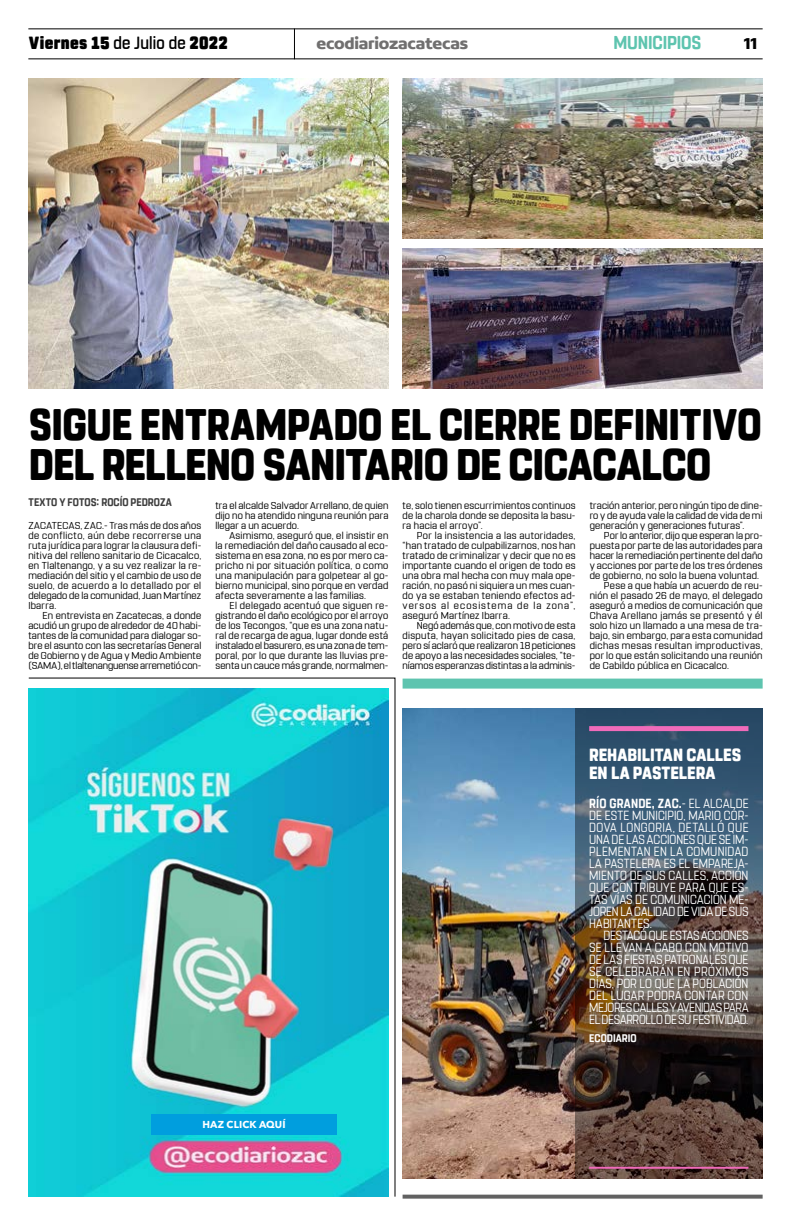
<style>
.page{position:relative;width:791px;height:1225px;background:#fff}
.page>*{position:absolute;margin:0;border:0;box-sizing:border-box;transform-origin:0 0}
.t1{font:800 44px/40px "Rohn Rounded";letter-spacing:-.015em;color:#000;scale:.89 1}
.t2{font:700 18.6px "Rohn Rounded";letter-spacing:-.01em;color:#5ec4af;scale:.91 1}
.t3{font:800 17.6px/18px "Rohn Rounded";color:#fff;scale:.91 1}
.t4{font:900 17.6px "Rohn Rounded";letter-spacing:.02em;color:#000;scale:.91 1}
.t5{font:700 16.9px "Concord";letter-spacing:-.01em;color:#706f6f}
.t6{font:700 16.9px "Concord";color:#000}
.t7{font:13.2px/12px "Rohn Rounded";letter-spacing:-.015em;color:#fff;text-align:justify;scale:.87 1}
.t8{font:700 11px "Rohn Rounded";letter-spacing:.01em;color:#3d3d3d;scale:.91 1}
.t9{font:700 11px "Rohn Rounded";letter-spacing:.005em;color:#fff;scale:.91 1}
.t10{font:10px/10px "Rohn Rounded";letter-spacing:.02em;color:#000;text-align:justify}
.t11{font:10px "Rohn Rounded";letter-spacing:.04em;color:#000}
.t12{font:700 10px "Avenir Next LT Pro";letter-spacing:.01em;color:#fff}
.s1{font-weight:500}
.s2{font-weight:700}
</style>
<div class="page">
<div style="left:403px;top:678px;width:360px;height:10px;background:#5ec4af"></div>
<hr style="left:28px;top:28px;width:735px;height:1px;background:#000">
<hr style="left:28px;top:58px;width:735px;height:1px;background:#000">
<hr style="left:294px;top:29px;width:1px;height:30px;background:#000">
<svg style="left:403px;top:1194px;width:360px;height:4px"></svg>
<svg style="left:28px;top:677px;width:368px;height:520px"></svg>
<img style="left:28px;top:689px;width:360px;height:507px">
<img style="left:28px;top:78px;width:360px;height:310px">
<img style="left:403px;top:78px;width:360px;height:160px">
<img style="left:403px;top:708px;width:172px;height:470px">
<svg style="left:575px;top:708px;width:188px;height:470px;background:#46474b"></svg>
<div style="left:589px;top:726px;width:159px;height:5px;background:#f06bba"></div>
<hr style="left:589px;top:1166px;width:159px;height:2px;background:#f06bba">
<img style="left:403px;top:248px;width:360px;height:140px">
<div style="left:151px;top:1114px;width:186px;height:20px;background:#009ede"></div>
<h3 class="t4" style="left:29px;top:33px;width:220px">Viernes 15 <span class="s1">de Julio de</span> 2022</h3>
<h3 class="t5" style="left:316px;top:33px;width:153px">ecodiariozacatecas</h3>
<h2 class="t2" style="left:613px;top:32px;width:98px">MUNICIPIOS</h2>
<h3 class="t6" style="left:744px;top:33px;width:15px">11</h3>
<h1 class="t1" style="left:29px;top:405px;width:825px">SIGUE ENTRAMPADO EL CIERRE DEFINITIVO<br>DEL RELLENO SANITARIO DE CICACALCO</h1>
<p class="t10" style="left:215px;top:500px;width:174px">tra el alcalde Salvador Arrellano, de quien dijo no ha atendido ninguna reunión para llegar a un acuerdo.</p>
<p class="t10" style="left:215px;top:530px;width:174px;text-indent:14px">Asimismo, aseguró que, el insistir en la remediación del daño causado al eco&shy;sistema en esa zona, no es por mero ca&shy;pricho ni por situación política, o como una manipulación para golpetear al go&shy;bierno municipal, sino porque en verdad afecta severamente a las familias.</p>
<p class="t10" style="left:215px;top:600px;width:174px;text-indent:14px">El delegado acentuó que siguen re&shy;gistrando el daño ecológico por el arroyo de los Tecongos, “que es una zona natu&shy;ral de recarga de agua, lugar donde está instalado el basurero, es una zona de tem&shy;poral, por lo que durante las lluvias pre&shy;senta un cauce más grande, normalmen-</p>
<p class="t8" style="left:29px;top:496px;width:159px">TEXTO Y FOTOS: ROCÍO PEDROZA</p>
<p class="t10" style="left:590px;top:500px;width:174px">tración anterior, pero ningún tipo de dine&shy;ro y de ayuda vale la calidad de vida de mi generación y generaciones futuras”.</p>
<p class="t10" style="left:604px;top:530px;width:160px">Por lo anterior, dijo que esperan la pro-</p>
<p class="t10" style="left:590px;top:540px;width:174px">puesta por parte de las autoridades para</p>
<p class="t10" style="left:590px;top:550px;width:174px">hacer la remediación pertinente del daño</p>
<p class="t10" style="left:590px;top:560px;width:174px">y acciones por parte de los tres órdenes</p>
<p class="t10" style="left:590px;top:570px;width:171px">de gobierno, no solo la buena voluntad.</p>
<p class="t10" style="left:604px;top:580px;width:160px">Pese a que había un acuerdo de reu-</p>
<p class="t10" style="left:590px;top:590px;width:174px">nión el pasado 26 de mayo, el delegado</p>
<p class="t10" style="left:590px;top:600px;width:174px">aseguró a medios de comunicación que</p>
<p class="t11" style="left:590px;top:609px;width:174px">Chava Arellano jamás se presentó y él</p>
<p class="t10" style="left:590px;top:620px;width:174px">solo hizo un llamado a una mesa de tra-</p>
<p class="t10" style="left:590px;top:630px;width:174px">bajo, sin embargo, para esta comunidad</p>
<p class="t11" style="left:590px;top:639px;width:174px">dichas mesas resultan improductivas,</p>
<p class="t10" style="left:590px;top:650px;width:174px">por lo que están solicitando una reunión</p>
<p class="t10" style="left:590px;top:660px;width:141px">de Cabildo pública en Cicacalco.</p>
<p class="t10" style="left:403px;top:500px;width:174px">te, solo tienen escurrimientos continuos de la charola donde se deposita la basu&shy;ra hacia el arroyo”.</p>
<p class="t10" style="left:403px;top:530px;width:174px;text-indent:14px">Por la insistencia a las autoridades, “han tratado de culpabilizarnos, nos han tratado de criminalizar y decir que no es importante cuando el origen de todo es una obra mal hecha con muy mala ope&shy;ración, no pasó ni siquiera un mes cuan&shy;do ya se estaban teniendo efectos ad&shy;versos al ecosistema de la zona”, aseguró Martínez Ibarra.</p>
<p class="t10" style="left:403px;top:620px;width:174px;text-indent:14px">Negó además que, con motivo de esta disputa, hayan solicitado pies de casa, pero sí aclaró que realizaron 18 peticiones de apoyo a las necesidades sociales, “te&shy;níamos esperanzas distintas a la adminis-</p>
<p class="t10" style="left:28px;top:520px;width:174px">ZACATECAS, ZAC.- Tras más de dos años de conflicto, aún debe recorrerse una ruta jurídica para lograr la clausura defi&shy;nitiva del relleno sanitario de Cicacalco, en Tlaltenango, y a su vez realizar la re&shy;mediación del sitio y el cambio de uso de suelo, de acuerdo a lo detallado por el delegado de la comunidad, Juan Martínez Ibarra.</p>
<p class="t10" style="left:28px;top:610px;width:174px;text-indent:14px">En entrevista en Zacatecas, a donde acudió un grupo de alrededor de 40 habi&shy;tantes de la comunidad para dialogar so&shy;bre el asunto con las secretarías General de Gobierno y de Agua y Medio Ambiente (SAMA), el tlaltenanguense arremetió con-</p>
<p class="t12" style="left:202px;top:1118px;width:85px">HAZ CLICK AQUÍ</p>
<h3 class="t3" style="left:589px;top:746px;width:169px">REHABILITAN CALLES<br>EN LA PASTELERA</h3>
<p class="t7" style="left:589px;top:797px;width:185px"><span class="s2">RÍO GRANDE, ZAC.</span>- EL ALCALDE DE ESTE MUNICIPIO, MARIO CÓR-DOVA LONGORIA, DETALLÓ QUE UNA DE LAS ACCIONES QUE SE IM-PLEMENTAN EN LA COMUNIDAD LA PASTELERA ES EL EMPAREJA-MIENTO DE SUS CALLES, ACCIÓN QUE CONTRIBUYE PARA QUE ES-TAS VÍAS DE COMUNICACIÓN ME-JOREN LA CALIDAD DE VIDA DE SUS HABITANTES.</p>
<h3 class="t7" style="left:589px;top:929px;width:185px;text-indent:14px">DESTACÓ QUE ESTAS ACCIONES SE LLEVAN A CABO CON MOTIVO DE LAS FIESTAS PATRONALES QUE SE CELEBRARÁN EN PRÓXIMOS DÍAS, POR LO QUE LA POBLACIÓN DEL LUGAR PODRÁ CONTAR CON MEJORES CALLES Y AVENIDAS PARA EL DESARROLLO DE SU FESTIVIDAD.</h3>
<p class="t9" style="left:589px;top:1032px;width:54px">ECODIARIO</p>
</div>
